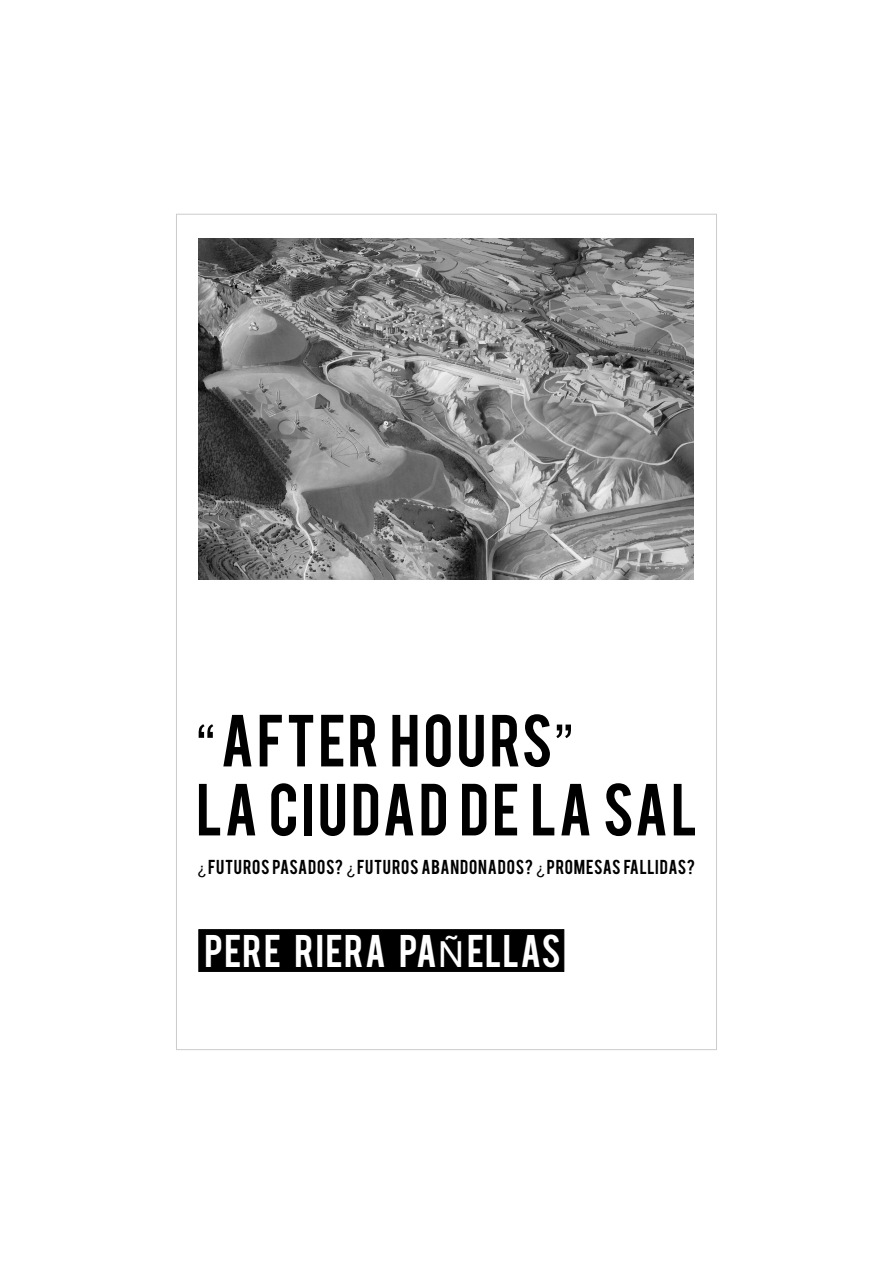
<style>
.page{position:relative;width:893px;height:1263px;background:#fff}
.page>*{position:absolute;margin:0;border:0;box-sizing:border-box;transform-origin:0 0}
.t1{font:57.9px/69px "Bebas";letter-spacing:.05em;color:#000}
.t2{font:36px "Bebas";letter-spacing:.03em;color:#fff}
.t3{font:15.9px "Bebas";letter-spacing:.045em;color:#000}
.s1{font-family:"Arial"}
</style>
<div class="page">
<div style="left:198px;top:929px;width:367px;height:43px;background:#000"></div>
<img style="left:198px;top:238px;width:496px;height:342px">
<h1 class="t1" style="left:196px;top:712px;width:503px"><span class="s1">“</span>AFTER HOURS<span class="s1">”<br></span>LA CIUDAD DE LA SAL</h1>
<p class="t3" style="left:197px;top:859px;width:499px"><span class="s1">¿</span>FUTUROS PASADOS? <span class="s1">¿</span>FUTUROS ABANDONADOS? <span class="s1">¿</span>PROMESAS FALLIDAS?</p>
<h2 class="t2" style="left:204px;top:933px;width:358px">PERE RIERA PA<span class="s1">Ñ</span>ELLAS</h2>
</div>
